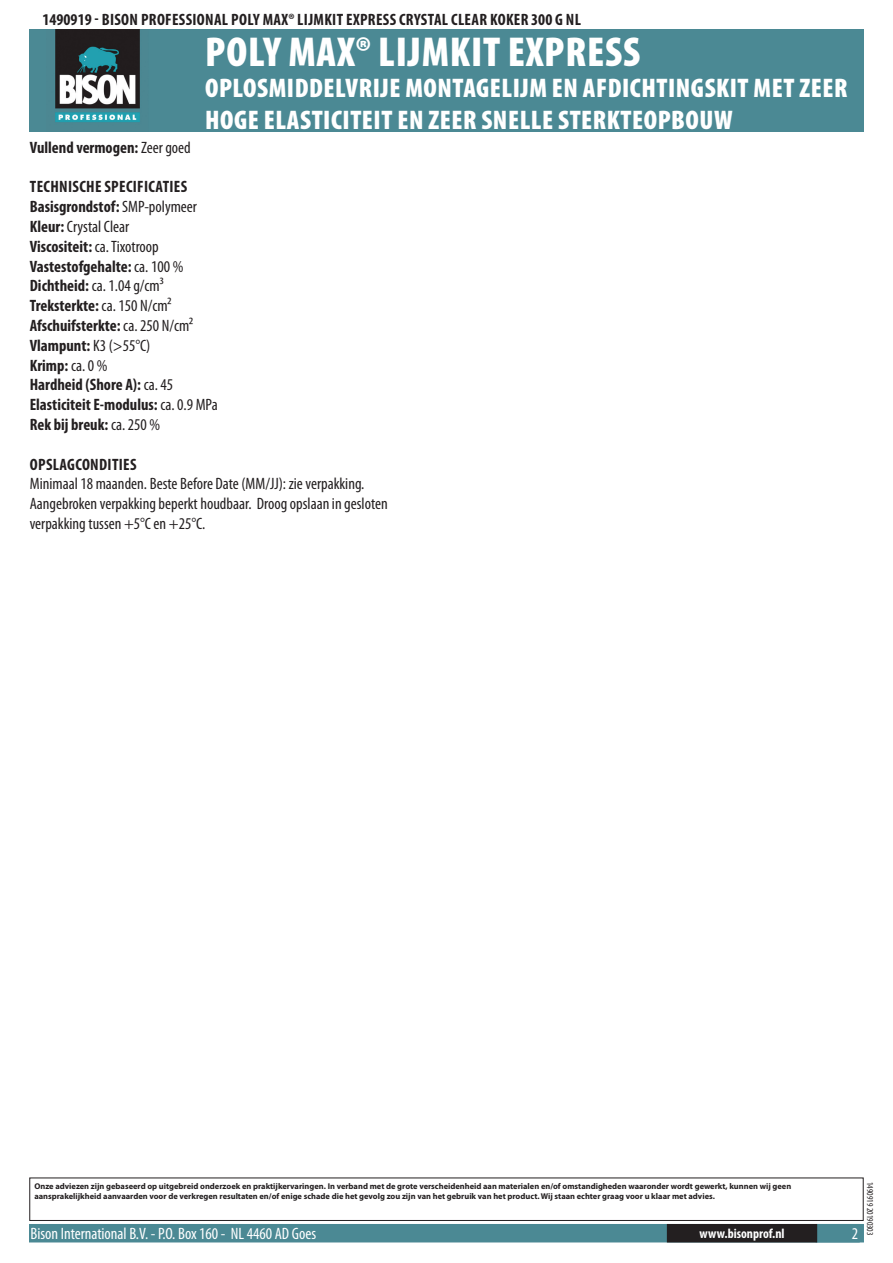
<style>
.page{position:relative;width:893px;height:1263px;background:#fff}
.page>*{position:absolute;margin:0;border:0;box-sizing:border-box;transform-origin:0 0}
.t1{font:900 condensed 42px "Myriad Pro";letter-spacing:.02em;color:#fff}
.t2{font:900 condensed 27px/32.4px "Myriad Pro";letter-spacing:.02em;color:#fff}
.t3{font:700 condensed 16.5px/19.8px "Myriad Pro";color:#231f20}
.t4{font:condensed 16.5px/19.8px "Myriad Pro";color:#231f20}
.t5{font:700 condensed 16.5px "Myriad Pro";letter-spacing:.02em;color:#231f20}
.t6{font:condensed 16.5px "Myriad Pro";color:#fff}
.t7{font:700 condensed 13.5px "Myriad Pro";color:#fff}
.t8{font:condensed 9px "Myriad Pro";color:#231f20}
.t9{font:700 8.4px/10.1px "Myriad Pro";color:#231f20}
.s1{font-weight:400}
</style>
<div class="page">
<div style="left:30px;top:1225px;width:833px;height:17px;background:#4b8994"></div>
<div style="left:29px;top:1224px;width:835px;height:18px;border:2px solid #4b8994"></div>
<div style="left:816px;top:1224px;width:44px;height:18px;border:2px solid #4b8994"></div>
<div style="left:668px;top:1225px;width:148px;height:17px;background:#231f20"></div>
<div style="left:667px;top:1224px;width:150px;height:18px;border:2px solid #231f20"></div>
<div style="left:29px;top:1177px;width:835px;height:44px;border:1px solid #231f20"></div>
<div style="left:30px;top:30px;width:834px;height:102px;background:#4b8994"></div>
<img style="left:55px;top:30px;width:85px;height:92px">
<h3 class="t5" style="left:43px;top:9px;width:532px">1490919 - Bison Professional Poly Max® Lijmkit Express Crystal Clear Koker 300 g NL</h3>
<h1 class="t1" style="left:205px;top:25px;width:437px">POLY MAX® LIJMKIT EXPRESS</h1>
<h2 class="t2" style="left:205px;top:71px;width:644px">OPLOSMIDDELVRIJE MONTAGELIJM EN AFDICHTINGSKIT MET ZEER<br>HOGE ELASTICITEIT EN ZEER SNELLE STERKTEOPBOUW</h2>
<h3 class="t5" style="left:30px;top:137px;width:163px">Vullend vermogen: <span class="s1">Zeer goed</span></h3>
<p class="t3" style="left:30px;top:177px;width:189px">Tech nisch e specificaties<br>Basisgrondstof: <span class="s1">SMP-polymeer<br></span>Kleur: <span class="s1">Crystal Clear<br></span>Viscositeit: <span class="s1">ca. Tixotroop<br></span>Vastestofgehalte: <span class="s1">ca. 100 %<br></span>Dichtheid: <span class="s1">ca. 1.04 g/cm³<br></span>Treksterkte: <span class="s1">ca. 150 N/cm²<br></span>Afschuifsterkte: <span class="s1">ca. 250 N/cm²<br></span>Vlampunt: <span class="s1">K3 (&gt;55°C)<br></span>Krimp: <span class="s1">ca. 0 %<br></span>Hardheid (Shore A): <span class="s1">ca. 45<br></span>Elasticiteit E-modulus: <span class="s1">ca. 0.9 MPa<br></span>Rek bij breuk: <span class="s1">ca. 250 %</span></p>
<h3 class="t5" style="left:30px;top:454px;width:108px">Opslagcondities</h3>
<h3 class="t4" style="left:30px;top:474px;width:360px">Minimaal 18 maanden. Beste Before Date (MM/JJ): zie verpakking.<br>Aangebroken verpakking beperkt houdbaar. Droog opslaan in gesloten verpakking tussen +5°C en +25°C.</h3>
<p class="t9" style="left:34px;top:1181px;width:758px">Onze adviezen zijn gebaseerd op uitgebreid onderzoek en praktijkervaringen. In verband met de grote verscheidenheid aan materialen en/of omstandigheden waaronder wordt gewerkt, kunnen wij geen aansprakelijkheid aanvaarden voor de verkregen resultaten en/of enige schade die het gevolg zou zijn van het gebruik van het product. Wij staan echter graag voor u klaar met advies.</p>
<h3 class="t6" style="left:31px;top:1224px;width:287px">Bison International B.V. - P.O. Box 160 - NL 4460 AD Goes</h3>
<h3 class="t7" style="left:699px;top:1225px;width:87px">www.bisonprof.nl</h3>
<h3 class="t6" style="left:852px;top:1224px;width:8px">2</h3>
<p class="t8" style="left:875px;top:1182px;width:55px;rotate:90deg">1490919 20190303</p>
</div>
